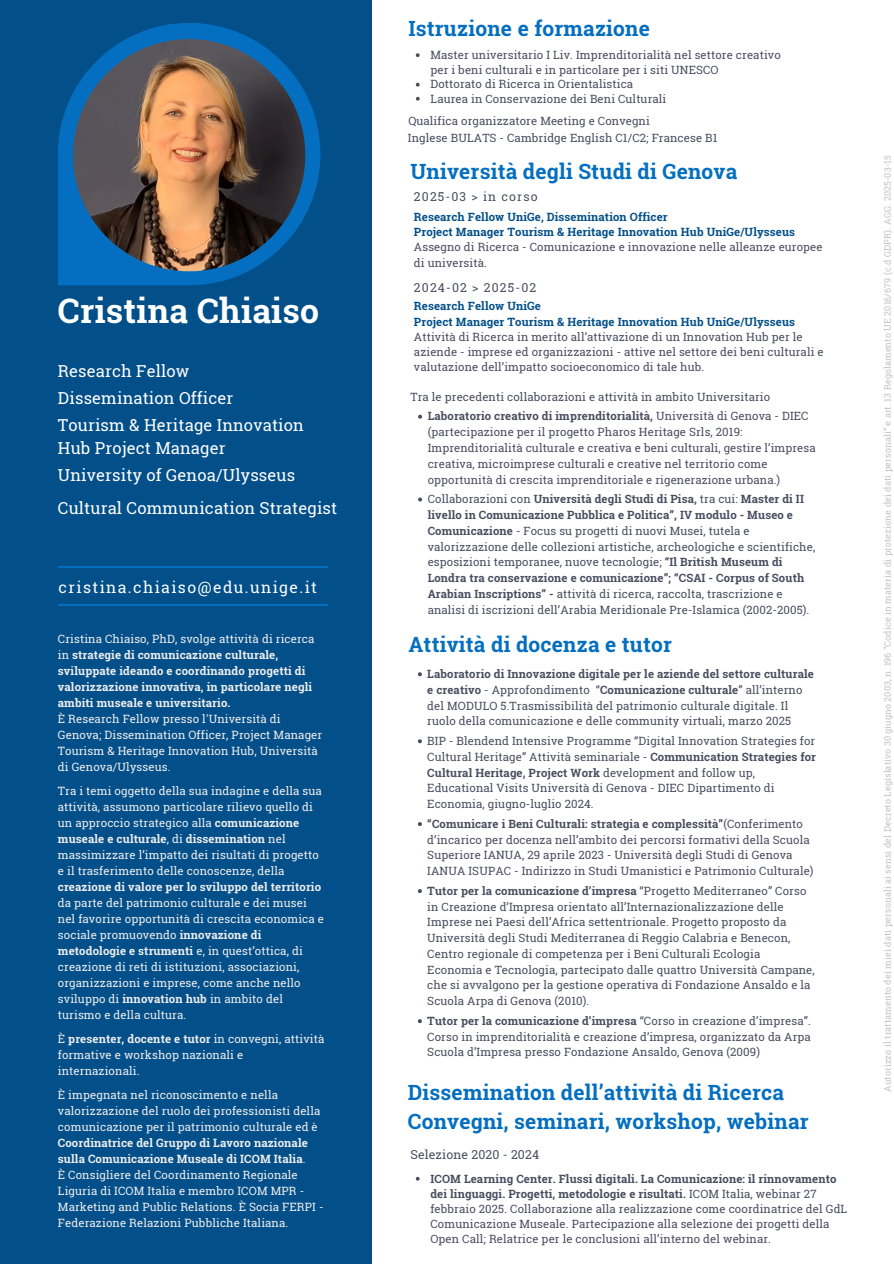
<style>
.page{position:relative;width:894px;height:1264px;background:#fff}
.page>*{position:absolute;margin:0;border:0;box-sizing:border-box;transform-origin:0 0}
.t1{font:700 33.75px "Roboto Slab";letter-spacing:.01em;color:#fff}
.t2{font:700 21px/29.2px "Roboto Slab";letter-spacing:.01em;color:#046fc0}
.t3{font:16.5px/23px "Roboto Slab";letter-spacing:.01em;color:#fff}
.t4{font:15.75px "Roboto Slab";letter-spacing:.09em;color:#fff}
.t5{font:12.3px "Roboto Slab";letter-spacing:.09em;color:#494e5f}
.t6{font:12.3px "Roboto Slab";letter-spacing:.01em;color:#494e5f}
.t7{font:11.4px/15.8px "Roboto Slab";letter-spacing:.01em;color:#494e5f}
.t8{font:11.4px/16px "Roboto Slab";letter-spacing:.01em;color:#eee}
.t9{font:700 11.4px/15.1px "Roboto Slab";letter-spacing:.01em;color:#034f89}
.t10{font:9px "Roboto Slab";letter-spacing:.01em;color:#c3c3c3}
.s1{font-weight:700}
.s2{font-weight:400;color:#494e5f}
.s3{font-weight:700;color:#034f89}
</style>
<div class="page">
<div style="left:0;top:0;width:371px;height:1263px;background:#034f89"></div>
<svg style="left:58px;top:23px;width:262px;height:262px"></svg>
<img style="left:73px;top:39px;width:232px;height:232px">
<hr style="left:59px;top:566px;width:269px;height:1px;background:#046fc0">
<hr style="left:59px;top:604px;width:269px;height:1px;background:#046fc0">
<svg style="left:418px;top:415px;width:4px;height:4px"></svg>
<svg style="left:418px;top:497px;width:4px;height:4px"></svg>
<svg style="left:418px;top:672px;width:4px;height:4px"></svg>
<svg style="left:418px;top:739px;width:4px;height:4px"></svg>
<svg style="left:418px;top:822px;width:4px;height:4px"></svg>
<svg style="left:418px;top:889px;width:4px;height:4px"></svg>
<svg style="left:418px;top:1019px;width:4px;height:4px"></svg>
<svg style="left:415px;top:53px;width:4px;height:4px"></svg>
<svg style="left:415px;top:83px;width:4px;height:4px"></svg>
<svg style="left:416px;top:97px;width:3px;height:4px"></svg>
<svg style="left:415px;top:1176px;width:4px;height:4px"></svg>
<p class="t1" style="left:58px;top:288px;width:262px">Cristina Chiaiso</p>
<p class="t3" style="left:58px;top:358px;width:133px">Research Fellow</p>
<h4 class="t3" style="left:58px;top:385px;width:177px">Dissemination Officer</h4>
<h4 class="t3" style="left:58px;top:412px;width:247px">Tourism &amp; Heritage Innovation<br>Hub Project Manager</h4>
<h4 class="t3" style="left:58px;top:462px;width:239px">University of Genoa/Ulysseus</h4>
<h4 class="t3" style="left:58px;top:496px;width:281px">Cultural Communication Strategist</h4>
<h2 class="t4" style="left:59px;top:576px;width:260px">cristina.chiaiso@edu.unige.it</h2>
<h1 class="t8" style="left:58px;top:630px;width:266px">Cristina Chiaiso, PhD, svolge attività di ricerca in <span class="s1">strategie di comunicazione culturale, sviluppate ideando e coordinando progetti di valorizzazione innovativa, in particolare negli ambiti museale e universitario.<br></span>È Research Fellow presso l'Università di Genova; Dissemination Officer, Project Manager Tourism &amp; Heritage Innovation Hub, Università di Genova/Ulysseus.</h1>
<h3 class="t8" style="left:58px;top:782px;width:268px">Tra i temi oggetto della sua indagine e della sua attività, assumono particolare rilievo quello di un approccio strategico alla <span class="s1">comunicazione museale e culturale</span>, di <span class="s1">dissemination</span> nel massimizzare l’impatto dei risultati di progetto e il trasferimento delle conoscenze, della <span class="s1">creazione di valore per lo sviluppo del territorio </span>da parte del patrimonio culturale e dei musei nel favorire opportunità di crescita economica e sociale promuovendo <span class="s1">innovazione di metodologie e strumenti</span> e, in quest’ottica, di creazione di reti di istituzioni, associazioni, organizzazioni e imprese, come anche nello sviluppo di <span class="s1">innovation hub</span> in ambito del turismo e della cultura.</h3>
<h3 class="t8" style="left:58px;top:1030px;width:268px">È <span class="s1">presenter, docente e tutor</span> in convegni, attività formative e workshop nazionali e internazionali.</h3>
<h3 class="t8" style="left:58px;top:1086px;width:267px">È impegnata nel riconoscimento e nella valorizzazione del ruolo dei professionisti della comunicazione per il patrimonio culturale ed è <span class="s1">Coordinatrice del Gruppo di Lavoro nazionale sulla Comunicazione Museale di ICOM Italia</span>.<br>È Consigliere del Coordinamento Regionale Liguria di ICOM Italia e membro ICOM MPR - Marketing and Public Relations. È Socia FERPI - Federazione Relazioni Pubbliche Italiana.</h3>
<p class="t2" style="left:408px;top:13px;width:243px">Istruzione e formazione</p>
<p class="t7" style="left:430px;top:47px;width:352px;line-height:15.1px">Master universitario I Liv. Imprenditorialità nel settore creativo per i beni culturali e in particolare per i siti UNESCO</p>
<p class="t7" style="left:430px;top:76px;width:204px">Dottorato di Ricerca in Orientalistica</p>
<h2 class="t7" style="left:408px;top:113px;width:243px">Qualifica organizzatore Meeting e Convegni</h2>
<p class="t7" style="left:430px;top:90px;width:237px">Laurea in Conservazione dei Beni Culturali</p>
<h2 class="t7" style="left:408px;top:129px;width:311px">Inglese BULATS - Cambridge English C1/C2; Francese B1</h2>
<h3 class="t2" style="left:410px;top:156px;width:328px">Università degli Studi di Genova</h3>
<p class="t5" style="left:414px;top:188px;width:125px">2025-03 &gt; in corso</p>
<p class="t9" style="left:414px;top:209px;width:410px">Research Fellow UniGe, Dissemination Officer<br>Project Manager Tourism &amp; Heritage Innovation Hub UniGe/Ulysseus <span class="s2">Assegno di Ricerca - Comunicazione e innovazione nelle alleanze europee di università .</span></p>
<h3 class="t5" style="left:414px;top:279px;width:124px">2024-02 &gt; 2025-02</h3>
<p class="t7" style="left:414px;top:298px;width:411px;line-height:15.1px"><span class="s3">Research Fellow UniGe<br>Project Manager Tourism &amp; Heritage Innovation Hub UniGe/Ulysseus </span>Attività di Ricerca in merito all’attivazione di un Innovation Hub per le aziende - imprese ed organizzazioni - attive nel settore dei beni culturali e valutazione dell’impatto socioeconomico di tale hub.</p>
<p class="t7" style="left:410px;top:389px;width:361px">Tra le precedenti collaborazioni e attività in ambito Universitario</p>
<h4 class="t7" style="left:427px;top:408px;width:389px"><span class="s1">Laboratorio creativo di imprenditorialità,</span> Università di Genova - DIEC (partecipazione per il progetto Pharos Heritage Srls, 2019:<br>Imprenditorialità culturale e creativa e beni culturali, gestire l’impresa creativa, microimprese culturali e creative nel territorio come opportunità di crescita imprenditoriale e rigenerazione urbana.)</h4>
<h4 class="t7" style="left:427px;top:491px;width:389px">Collaborazioni con <span class="s1">Università degli Studi di Pisa,</span> tra cui: <span class="s1">Master di II livello in Comunicazione Pubblica e Politica”, IV modulo - Museo e Comunicazione</span> - Focus su progetti di nuovi Musei, tutela e valorizzazione delle collezioni artistiche, archeologiche e scientifiche, esposizioni temporanee, nuove tecnologie; <span class="s1">“Il British Museum di Londra tra conservazione e comunicazione”; “CSAI - Corpus of South Arabian Inscriptions” -</span> attività di ricerca, raccolta, trascrizione e analisi di iscrizioni dell’Arabia Meridionale Pre-Islamica (2002-2005).</h4>
<h2 class="t2" style="left:408px;top:629px;width:265px">Attività di docenza e tutor</h2>
<h4 class="t7" style="left:427px;top:665px;width:388px"><span class="s1">Laboratorio di Innovazione digitale per le aziende del settore culturale e creativo</span> - Approfondimento “<span class="s1">Comunicazione culturale</span>” all’interno del MODULO 5.Trasmissibilità del patrimonio culturale digitale. Il ruolo della comunicazione e delle community virtuali, marzo 2025</h4>
<h4 class="t7" style="left:427px;top:732px;width:390px">BIP - Blendend Intensive Programme “Digital Innovation Strategies for Cultural Heritage” Attività seminariale - <span class="s1">Communication Strategies for Cultural Heritage, Project Work</span> development and follow up, Educational Visits Università di Genova - DIEC Dipartimento di Economia, giugno-luglio 2024.</h4>
<h4 class="t7" style="left:427px;top:815px;width:388px"><span class="s1">“Comunicare i Beni Culturali: strategia e complessità”</span>(Conferimento d’incarico per docenza nell’ambito dei percorsi formativi della Scuola Superiore IANUA, 29 aprile 2023 - Università degli Studi di Genova IANUA ISUPAC - Indirizzo in Studi Umanistici e Patrimonio Culturale)</h4>
<h4 class="t7" style="left:427px;top:882px;width:389px"><span class="s1">Tutor per la comunicazione d’impresa</span> “Progetto Mediterraneo” Corso in Creazione d’Impresa orientato all’Internazionalizzazione delle Imprese nei Paesi dell’Africa settentrionale. Progetto proposto da Università degli Studi Mediterranea di Reggio Calabria e Benecon, Centro regionale di competenza per i Beni Culturali Ecologia Economia e Tecnologia, partecipato dalle quattro Università Campane, che si avvalgono per la gestione operativa di Fondazione Ansaldo e la Scuola Arpa di Genova (2010).</h4>
<h4 class="t7" style="left:427px;top:1012px;width:385px;text-align:justify"><span class="s1">Tutor per la comunicazione d’impresa</span> “Corso in creazione d’impresa”.<br>Corso in imprenditorialità e creazione d’impresa, organizzato da Arpa Scuola d’Impresa presso Fondazione Ansaldo, Genova (2009)</h4>
<p class="t2" style="left:408px;top:1076px;width:402px">Dissemination dell’attività di Ricerca<br>Convegni, seminari, workshop, webinar</p>
<p class="t6" style="left:410px;top:1146px;width:130px">Selezione 2020 - 2024</p>
<p class="t7" style="left:430px;top:1170px;width:418px;line-height:15.1px"><span class="s1">ICOM Learning Center. Flussi digitali. La Comunicazione: il rinnovamento dei linguaggi. Progetti, metodologie e risultati.</span> ICOM Italia, webinar 27 febbraio 2025. Collaborazione alla realizzazione come coordinatrice del GdL Comunicazione Museale. Partecipazione alla selezione dei progetti della Open Call; Relatrice per le conclusioni all’interno del webinar.</p>
<h3 class="t10" style="left:881px;top:1091px;width:938px;rotate:-90deg">Autorizzo il trattamento dei miei dati personali ai sensi del Decreto Legislativo 30 giugno 2003, n. 196 "Codice in materia di protezione dei dati personali” e art. 13 Regolamento UE 2016/679 (c.d GDPR). AGG. 2025-03-15</h3>
</div>
